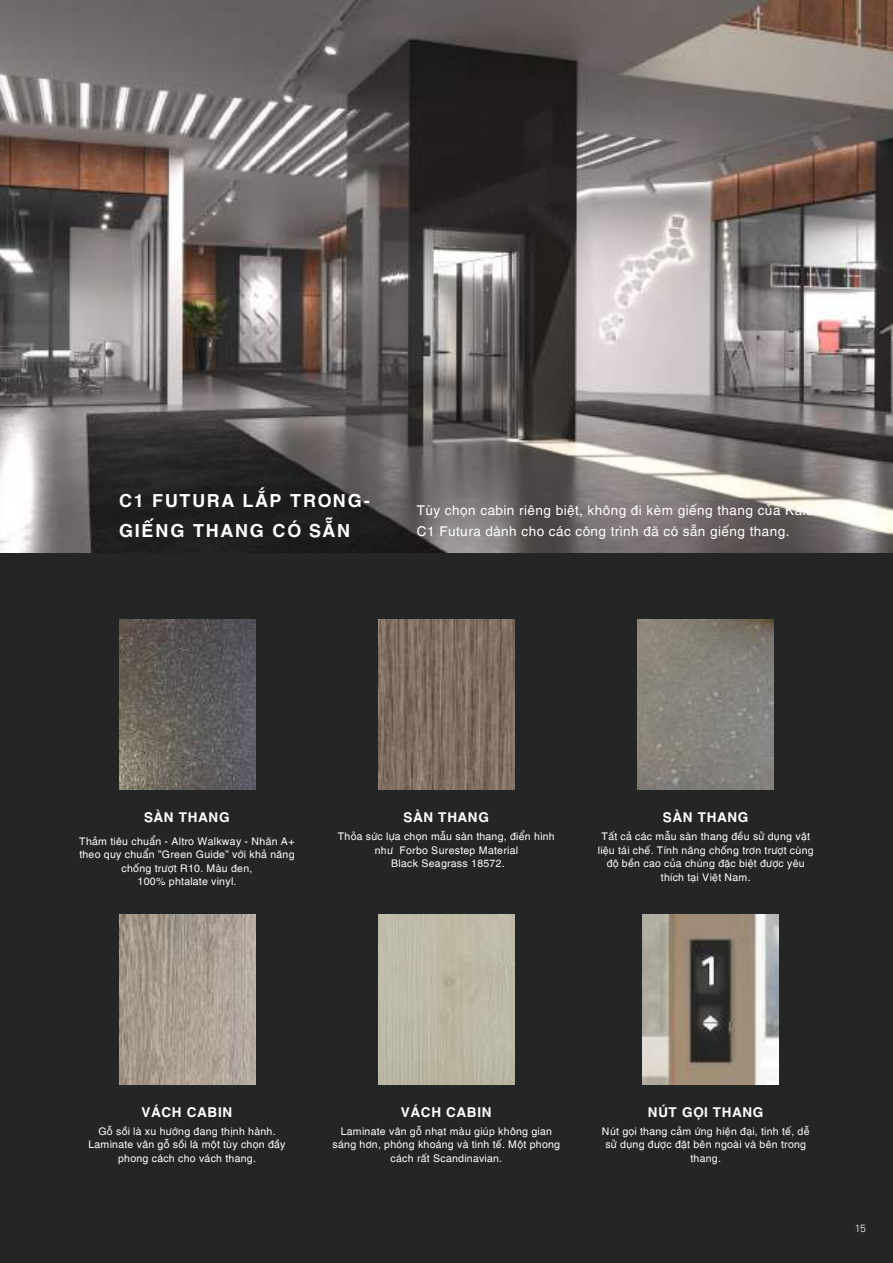
<style>
.page{position:relative;width:893px;height:1263px;background:#242626}
.page>*{position:absolute;margin:0;border:0;box-sizing:border-box;transform-origin:0 0}
.t1{font:18px/30px "SVN Helvesbold";letter-spacing:.075em;color:#fff}
.t2{font:13.5px/21px "SVN Helves";letter-spacing:.01em;color:#fff}
.t3{font:13.5px "SVN Helvesbold";letter-spacing:.03em;color:#fff}
.t4{font:10.5px/13.5px "SVN Helves";color:#fff;text-align:center}
.t5{font:300 10.5px "Univers LT Std";color:#fff}
.s1{font-family:"Dederon SLOT";font-weight:300}
</style>
<div class="page">
<img style="left:0;top:0;width:893px;height:553px">
<img style="left:378px;top:620px;width:136px;height:170px">
<img style="left:378px;top:914px;width:136px;height:170px">
<img style="left:119px;top:620px;width:136px;height:170px">
<img style="left:119px;top:914px;width:136px;height:170px">
<img style="left:638px;top:620px;width:136px;height:170px">
<img style="left:642px;top:914px;width:136px;height:170px">
<img style="left:0;top:6px;width:1px;height:1257px">
<h1 class="t1" style="left:119px;top:483px;width:252px">C1 FUTURA LẮP TRONG-<br>GIẾNG THANG CÓ SẴN</h1>
<p class="t2" style="left:417px;top:498px;width:407px">Tùy chọn cabin riêng biệt, không đi kèm giếng thang của Kalea<br>C1 Futura dành cho các công trình đã có sẵn giếng thang.</p>
<p class="t3" style="left:144px;top:807px;width:87px">SÀN THANG</p>
<p class="t4" style="left:79px;top:833px;width:217px">Thảm tiêu chuẩn - Altro Walkway - Nhãn A+ theo quy chuẩn ”Green Guide” với khả năng chống trượt R10. Màu đen,<br>100% phtalate vinyl.</p>
<p class="t3" style="left:403px;top:807px;width:87px">SÀN THANG</p>
<p class="t4" style="left:338px;top:829px;width:219px">Thỏa sức lựa chọn mẫu sàn thang, điển hình như Forbo Surestep Material<br>Black Seagrass 18572<span class="s1">.</span></p>
<p class="t3" style="left:663px;top:807px;width:87px">SÀN THANG</p>
<p class="t4" style="left:598px;top:829px;width:218px">Tất cả các mẫu sàn thang đều sử dụng vật liệu tái chế. Tính năng chống trơn trượt cùng độ bền cao của chúng đặc biệt được yêu thích tại Việt Nam<span class="s1">.</span></p>
<p class="t3" style="left:142px;top:1101px;width:93px">VÁCH CABIN</p>
<p class="t4" style="left:88px;top:1123px;width:199px">Gỗ sồi là xu hướng đang thịnh hành.<br>Laminate vân gỗ sồi là một tùy chọn đầy phong cách cho vách thang.</p>
<p class="t3" style="left:401px;top:1101px;width:93px">VÁCH CABIN</p>
<p class="t4" style="left:333px;top:1123px;width:229px">Laminate vân gỗ nhạt màu giúp không gian sáng hơn, phóng khoáng và tinh tế. Một phong cách rất Scandinavian.</p>
<p class="t3" style="left:648px;top:1101px;width:118px">NÚT GỌI THANG</p>
<p class="t4" style="left:602px;top:1123px;width:209px">Nút gọi thang cảm ứng hiện đại, tinh tế, dễ sử dụng được đặt bên ngoài và bên trong thang.</p>
<p class="t5" style="left:855px;top:1222px;width:13px">15</p>
</div>
